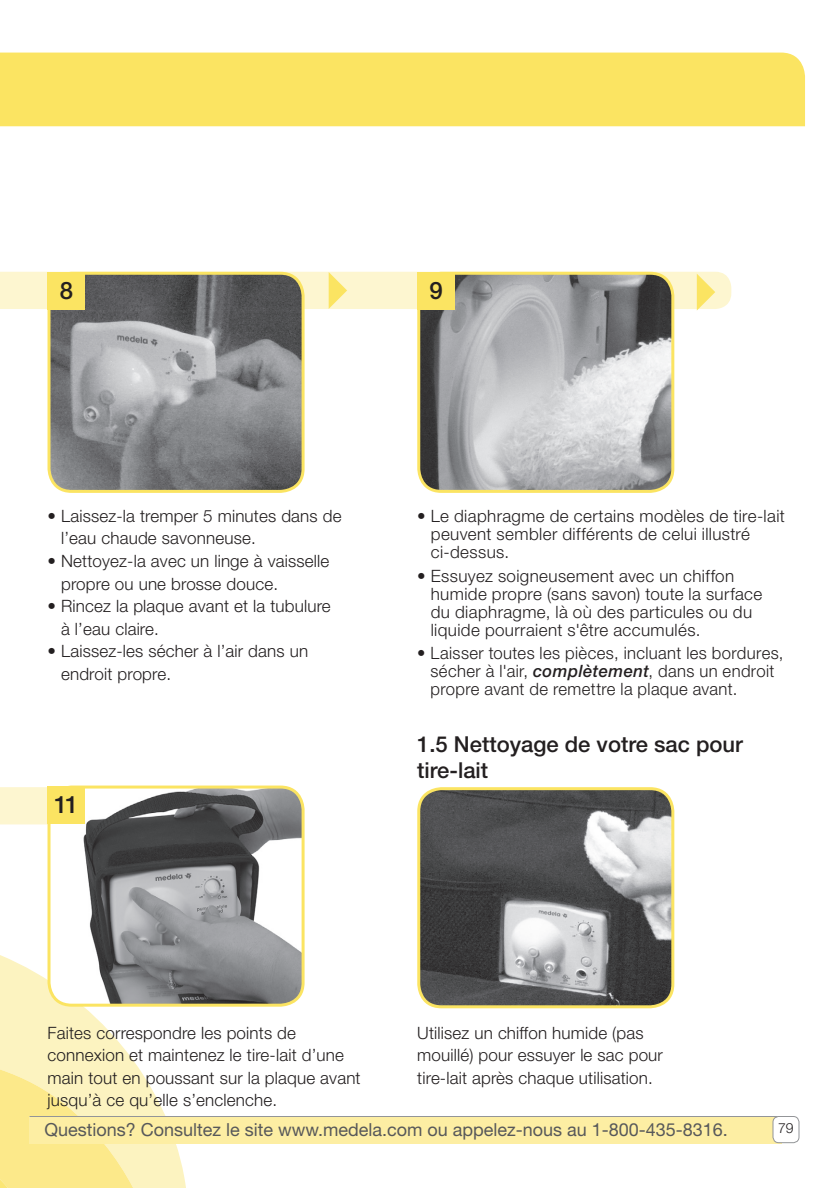
<style>
.page{position:relative;width:828px;height:1188px;background:#fff}
.page>*{position:absolute;margin:0;border:0;box-sizing:border-box;transform-origin:0 0}
.t1{font:500 24px "Helvetica Neue LT Std";color:#231f20}
.t2{font:500 22px/26.4px "Helvetica Neue LT Std";color:#231f20}
.t3{font:18px "Helvetica Neue LT Std";color:#57585a}
.t4{font:300 17px/22.6px "Helvetica Neue LT Std";letter-spacing:.01em;color:#231f20}
.t5{font:300 14px "Helvetica Neue LT Std";color:#231f20}
.s1{font-weight:500;font-style:italic}
</style>
<div class="page">
<div style="left:0;top:53px;width:805px;height:73px;background:#fbe462"></div>
<svg style="left:0;top:955px;width:186px;height:233px;fill:#fcf3c0"></svg>
<svg style="left:0;top:1069px;width:133px;height:119px;background:#fcec9d"></svg>
<div style="left:29px;top:1116px;width:752px;height:27px;background:#fdeea3"></div>
<hr style="left:30px;top:1116px;width:763px;height:1px;background:#939598">
<div style="left:773px;top:1116px;width:26px;height:27px;background:#fff;border-radius:6px"></div>
<div style="left:773px;top:1116px;width:27px;height:27px;border:1px solid #939598;border-radius:6px"></div>
<div style="left:0;top:787px;width:48px;height:37px;background:#fdf6d0"></div>
<img style="left:49px;top:787px;width:252px;height:218px">
<div style="left:48px;top:786px;width:257px;height:221px;border:3px solid #fbe462;border-radius:23px"></div>
<img style="left:49px;top:311px;width:252px;height:180px">
<div style="left:48px;top:272px;width:257px;height:221px;border:3px solid #fbe462;border-radius:23px"></div>
<img style="left:421px;top:311px;width:252px;height:179px">
<div style="left:417px;top:272px;width:257px;height:221px;border:3px solid #fbe462;border-radius:23px"></div>
<img style="left:421px;top:790px;width:252px;height:217px">
<div style="left:417px;top:787px;width:257px;height:221px;border:3px solid #fbe462;border-radius:23px"></div>
<svg style="left:0;top:272px;width:731px;height:39px;background:#b0aa8b"></svg>
<div style="left:48px;top:786px;width:37px;height:38px;background:#fbe462"></div>
<h1 class="t1" style="left:60px;top:276px;width:15px">8</h1>
<h1 class="t1" style="left:429px;top:276px;width:15px">9</h1>
<p class="t4" style="left:61px;top:504px;width:282px;text-indent:-14px">• Laissez-la tremper 5 minutes dans de l’eau chaude savonneuse.</p>
<p class="t4" style="left:61px;top:549px;width:270px;text-indent:-14px">• Nettoyez-la avec un linge à vaisselle propre ou une brosse douce.</p>
<p class="t4" style="left:61px;top:594px;width:271px;text-indent:-14px">• Rincez la plaque avant et la tubulure à l’eau claire.</p>
<p class="t4" style="left:61px;top:639px;width:249px;text-indent:-14px">• Laissez-les sécher à l’air dans un endroit propre.</p>
<h1 class="t1" style="left:54px;top:790px;width:26px">11</h1>
<p class="t4" style="left:431px;top:507px;width:356px;line-height:18px;text-indent:-14px">• Le diaphragme de certains modèles de tire-lait peuvent sembler différents de celui illustré ci-dessus.</p>
<p class="t4" style="left:431px;top:566px;width:333px;line-height:18px;text-indent:-14px">• Essuyez soigneusement avec un chiffon humide propre (sans savon) toute la surface du diaphragme, là où des particules ou du liquide pourraient s'être accumulés.</p>
<p class="t4" style="left:431px;top:644px;width:355px;line-height:18px;text-indent:-13px">• Laisser toutes les pièces, incluant les bordures, sécher à l'air, <span class="s1">complètement</span>, dans un endroit propre avant de remettre la plaque avant.</p>
<p class="t2" style="left:417px;top:731px;width:327px">1.5 Nettoyage de votre sac pour tire-lait</p>
<p class="t4" style="left:48px;top:1021px;width:315px">Faites correspondre les points de connexion et maintenez le tire-lait d’une main tout en poussant sur la plaque avant jusqu’à ce qu’elle s’enclenche.</p>
<p class="t4" style="left:417px;top:1021px;width:247px">Utilisez un chiffon humide (pas mouillé) pour essuyer le sac pour tire-lait après chaque utilisation.</p>
<p class="t3" style="left:44px;top:1119px;width:685px">Questions? Consultez le site www.medela.com ou appelez-nous au 1-800-435-8316.</p>
<p class="t5" style="left:778px;top:1120px;width:17px">79</p>
</div>
